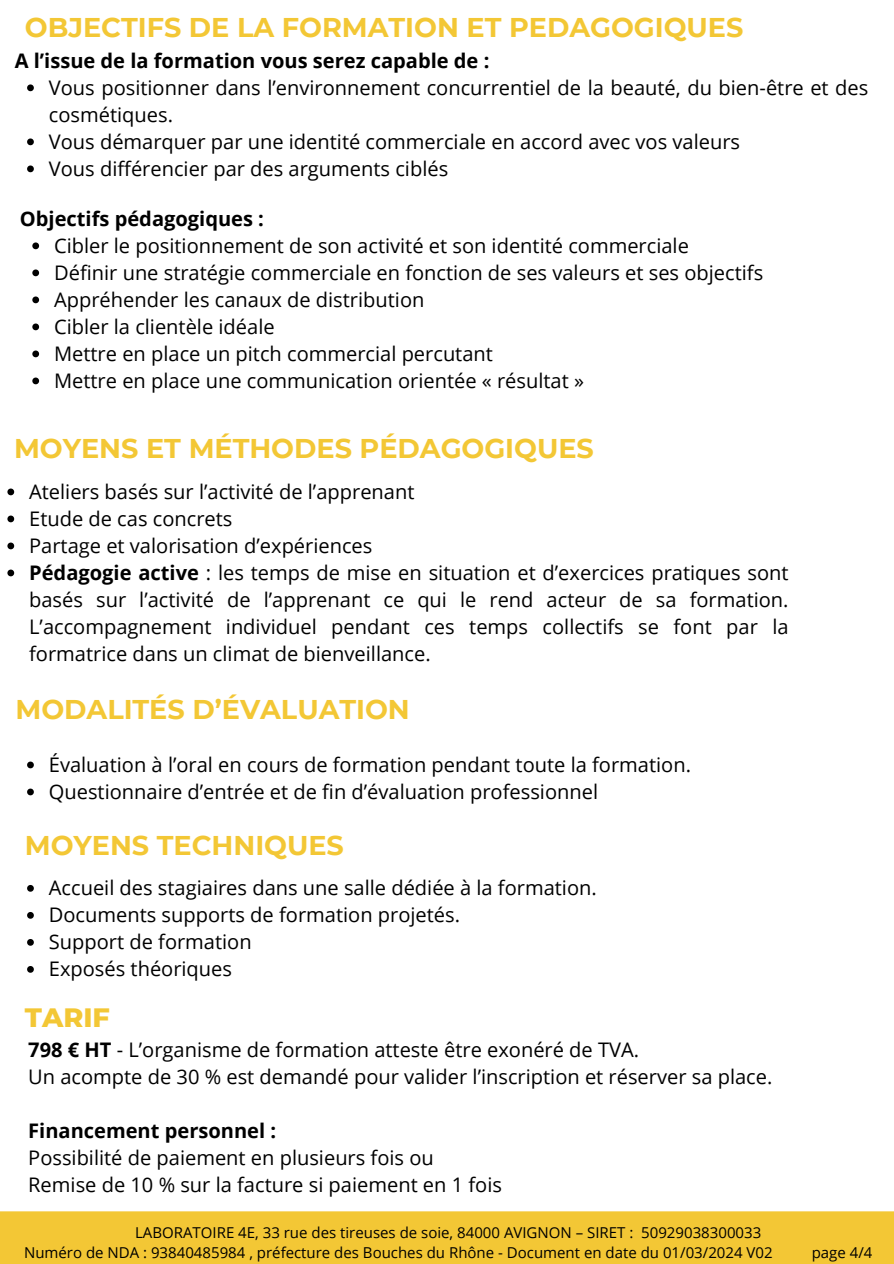
<style>
.page{position:relative;width:894px;height:1264px;background:#fff}
.page>*{position:absolute;margin:0;border:0;box-sizing:border-box;transform-origin:0 0}
.t1{font:700 27px "Montserrat";color:#f3c735}
.t2{font:800 27px "Montserrat";color:#f3c735}
.t3{font:20.1px/27px "Open Sans";color:#000}
.t4{font:700 20.1px "Open Sans";color:#000}
.t5{font:15px/20.2px "Open Sans";color:#000}
.s1{font-weight:700}
</style>
<div class="page">
<svg style="left:32px;top:242px;width:7px;height:7px"></svg>
<svg style="left:32px;top:269px;width:7px;height:7px"></svg>
<svg style="left:32px;top:296px;width:7px;height:7px"></svg>
<svg style="left:32px;top:323px;width:7px;height:7px"></svg>
<svg style="left:32px;top:350px;width:7px;height:7px"></svg>
<svg style="left:32px;top:377px;width:7px;height:7px"></svg>
<svg style="left:7px;top:488px;width:7px;height:7px"></svg>
<svg style="left:7px;top:515px;width:7px;height:7px"></svg>
<svg style="left:7px;top:542px;width:7px;height:7px"></svg>
<svg style="left:7px;top:569px;width:7px;height:7px"></svg>
<svg style="left:27px;top:761px;width:7px;height:7px"></svg>
<svg style="left:27px;top:788px;width:7px;height:7px"></svg>
<svg style="left:27px;top:885px;width:7px;height:6px"></svg>
<svg style="left:27px;top:912px;width:7px;height:6px"></svg>
<svg style="left:27px;top:939px;width:7px;height:6px"></svg>
<svg style="left:27px;top:966px;width:7px;height:6px"></svg>
<div style="left:0;top:1211px;width:893px;height:52px;background:#f3c735"></div>
<svg style="left:27px;top:84px;width:7px;height:7px"></svg>
<svg style="left:27px;top:138px;width:7px;height:7px"></svg>
<svg style="left:27px;top:165px;width:7px;height:7px"></svg>
<h1 class="t1" style="left:25px;top:8px;width:719px">OBJECTIFS DE LA FORMATION ET PEDAGOGIQUES</h1>
<p class="t4" style="left:15px;top:46px;width:476px">A l’issue de la formation vous serez capable de :</p>
<p class="t3" style="left:49px;top:73px;width:820px">Vous positionner dans l’environnement concurrentiel de la beauté, du bien-être et des cosmétiques.<br>Vous démarquer par une identité commerciale en accord avec vos valeurs<br>Vous différencier par des arguments ciblés</p>
<p class="t4" style="left:20px;top:204px;width:245px">Objectifs pédagogiques :</p>
<p class="t3" style="left:54px;top:231px;width:710px">Cibler le positionnement de son activité et son identité commerciale<br>Définir une stratégie commerciale en fonction de ses valeurs et ses objectifs Appréhender les canaux de distribution<br>Cibler la clientèle idéale<br>Mettre en place un pitch commercial percutant<br>Mettre en place une communication orientée « résultat »</p>
<h1 class="t1" style="left:14px;top:429px;width:581px">MOYENS ET MÉTHODES PÉDAGOGIQUES</h1>
<p class="t3" style="left:29px;top:477px;width:760px">Ateliers basés sur l’activité de l’apprenant<br>Etude de cas concrets<br>Partage et valorisation d’expériences<br><span class="s1">Pédagogie active</span> : les temps de mise en situation et d’exercices pratiques sont basés sur l’activité de l’apprenant ce qui le rend acteur de sa formation.<br>L’accompagnement individuel pendant ces temps collectifs se font par la formatrice dans un climat de bienveillance.</p>
<h1 class="t1" style="left:16px;top:690px;width:395px">MODALITÉS D’ÉVALUATION</h1>
<p class="t3" style="left:49px;top:750px;width:643px">Évaluation à l’oral en cours de formation pendant toute la formation.<br>Questionnaire d’entrée et de fin d’évaluation professionnel</p>
<h1 class="t1" style="left:25px;top:825px;width:320px">MOYENS TECHNIQUES</h1>
<p class="t3" style="left:49px;top:873px;width:549px">Accueil des stagiaires dans une salle dédiée à la formation.<br>Documents supports de formation projetés.<br>Support de formation<br>Exposés théoriques</p>
<h1 class="t2" style="left:25px;top:998px;width:87px">TARIF</h1>
<p class="t3" style="left:28px;top:1035px;width:745px"><span class="s1">798 € HT</span> - L’organisme de formation atteste être exonéré de TVA.<br>Un acompte de 30 % est demandé pour valider l’inscription et réserver sa place.</p>
<p class="t4" style="left:28px;top:1116px;width:249px">Financement personnel :</p>
<p class="t3" style="left:28px;top:1143px;width:475px">Possibilité de paiement en plusieurs fois ou<br>Remise de 10 % sur la facture si paiement en 1 fois</p>
<p class="t5" style="left:24px;top:1221px;width:750px;text-indent:111px">LABORATOIRE 4E, 33 rue des tireuses de soie, 84000 AVIGNON – SIRET : 50929038300033<br>Numéro de NDA : 93840485984 , préfecture des Bouches du Rhône - Document en date du 01/03/2024 V02</p>
<p class="t5" style="left:811px;top:1241px;width:62px">page 4/4</p>
</div>
